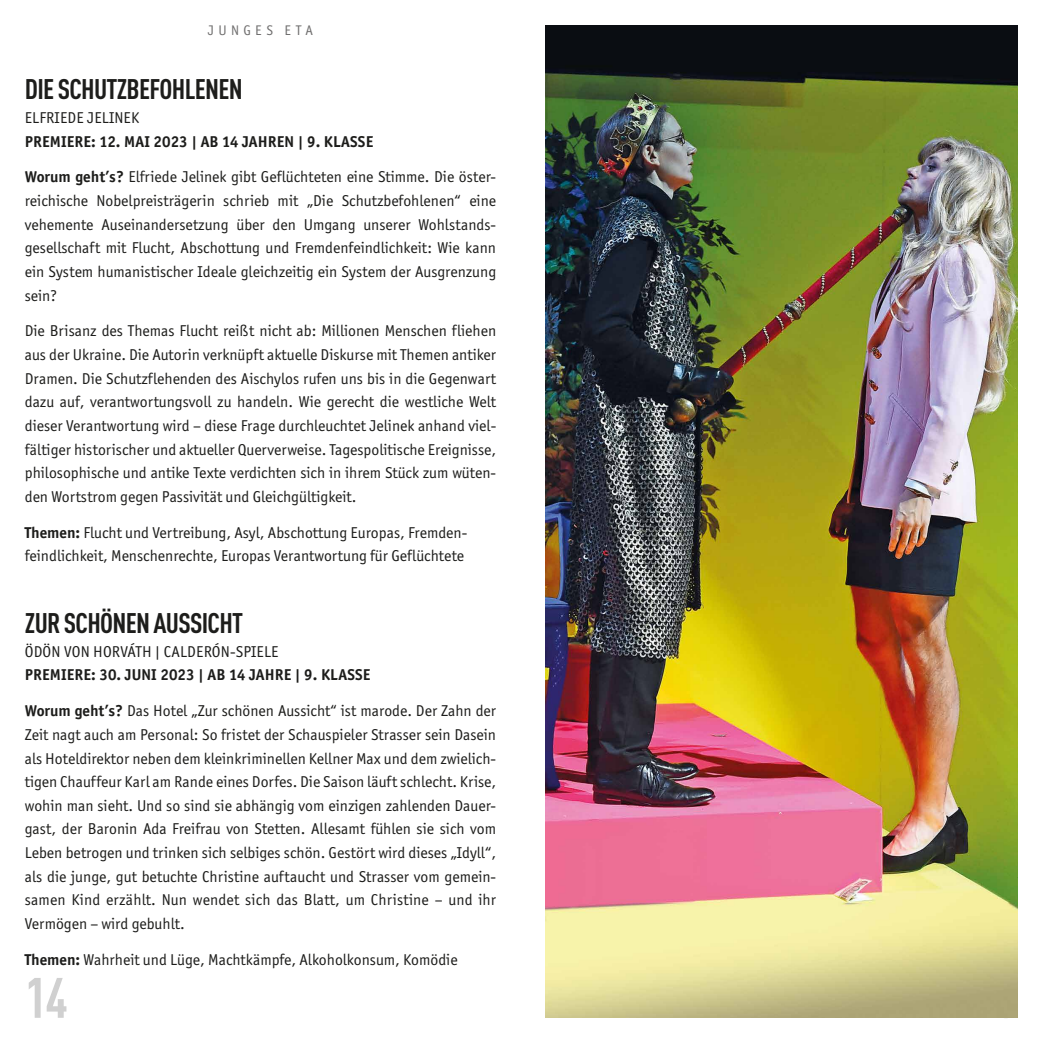
<style>
.page{position:relative;width:1042px;height:1042px;background:#fff}
.page>*{position:absolute;margin:0;border:0;box-sizing:border-box;transform-origin:0 0}
.t1{font:700 condensed 56px "DIN Pro";color:#d0d0d0}
.t2{font:700 condensed 28px "DIN Pro";letter-spacing:-.025em;color:#1d1d1b}
.t3{font:15.75px/23.6px "Officina Sans ITC Std";color:#1d1d1b;text-align:justify}
.t4{font:700 15.75px "Officina Sans ITC Std";letter-spacing:.01em;color:#1d1d1b}
.t5{font:14px "Officina Sans ITC Std";letter-spacing:.305em;color:#706f6f}
.s1{font-weight:700}
</style>
<div class="page">
<img style="left:546px;top:25px;width:471px;height:992px">
<p class="t5" style="left:208px;top:22px;width:106px">JUNGES ETA</p>
<h2 class="t2" style="left:25px;top:69px;width:219px">DIE SCHUTZBEFOHLENEN</h2>
<p class="t3" style="left:25px;top:106px;width:116px">ELFRIEDE JELINEK</p>
<p class="t4" style="left:25px;top:131px;width:350px">PREMIERE: 12. MAI 2023 | AB 14 JAHREN | 9. KLASSE</p>
<p class="t3" style="left:25px;top:165px;width:473px"><span class="s1">Worum geht’s?</span> Elfriede Jelinek gibt Geflüchteten eine Stimme. Die öster&shy;reichische Nobelpreisträgerin schrieb mit „Die Schutzbefohlenen“ eine vehemente Auseinandersetzung über den Umgang unserer Wohlstands&shy;gesellschaft mit Flucht, Abschottung und Fremdenfeindlichkeit: Wie kann ein System humanistischer Ideale gleichzeitig ein System der Ausgrenzung sein?</p>
<p class="t3" style="left:25px;top:319px;width:473px">Die Brisanz des Themas Flucht reißt nicht ab: Millionen Menschen fliehen aus der Ukraine. Die Autorin verknüpft aktuelle Diskurse mit Themen antiker Dramen. Die Schutzflehenden des Aischylos rufen uns bis in die Gegenwart dazu auf, verantwortungsvoll zu handeln. Wie gerecht die westliche Welt dieser Verantwortung wird – diese Frage durchleuchtet Jelinek anhand viel&shy;fältiger historischer und aktueller Querverweise. Tagespolitische Ereignisse, philosophische und antike Texte verdichten sich in ihrem Stück zum wüten&shy;den Wortstrom gegen Passivität und Gleichgültigkeit.</p>
<p class="t3" style="left:25px;top:520px;width:444px"><span class="s1">Themen:</span> Flucht und Vertreibung, Asyl, Abschottung Europas, Fremden&shy;feindlichkeit, Menschenrechte, Europas Verantwortung für Geflüchtete</p>
<h2 class="t2" style="left:25px;top:603px;width:220px">ZUR SCHÖNEN AUSSICHT</h2>
<p class="t3" style="left:25px;top:639px;width:255px">ÖDÖN VON HORVÁTH | CALDERÓN-SPIELE</p>
<p class="t4" style="left:25px;top:665px;width:347px">PREMIERE: 30. JUNI 2023 | AB 14 JAHRE | 9. KLASSE</p>
<p class="t3" style="left:25px;top:699px;width:473px"><span class="s1">Worum geht’s?</span> Das Hotel „Zur schönen Aussicht“ ist marode. Der Zahn der Zeit nagt auch am Personal: So fristet der Schauspieler Strasser sein Dasein als Hoteldirektor neben dem kleinkriminellen Kellner Max und dem zwielich&shy;tigen Chauffeur Karl am Rande eines Dorfes. Die Saison läuft schlecht. Krise, wohin man sieht. Und so sind sie abhängig vom einzigen zahlenden Dauer&shy;gast, der Baronin Ada Freifrau von Stetten. Allesamt fühlen sie sich vom Leben betrogen und trinken sich selbiges schön. Gestört wird dieses „Idyll“, als die junge, gut betuchte Christine auftaucht und Strasser vom gemein&shy;samen Kind erzählt. Nun wendet sich das Blatt, um Christine – und ihr Vermögen – wird gebuhlt.</p>
<p class="t3" style="left:25px;top:947px;width:434px"><span class="s1">Themen:</span> Wahrheit und Lüge, Machtkämpfe, Alkoholkonsum, Komödie</p>
<h1 class="t1" style="left:25px;top:957px;width:45px">14</h1>
</div>
